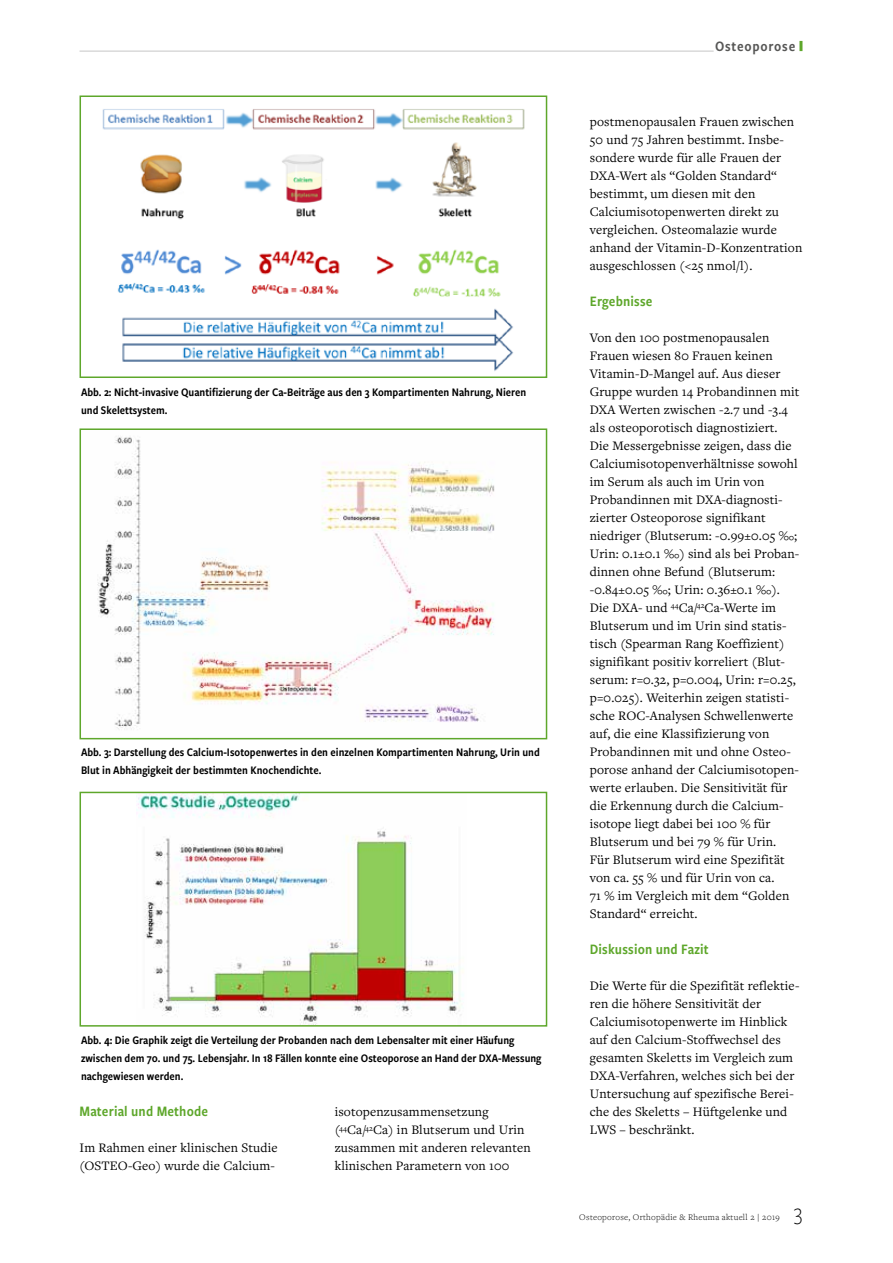
<style>
.page{position:relative;width:893px;height:1263px;background:#fff}
.page>*{position:absolute;margin:0;border:0;box-sizing:border-box;transform-origin:0 0}
.t1{font:300 24px "Freight Sans Cnd Pro";color:#000}
.t2{font:15px "Freight Sans Cnd Pro Semi";letter-spacing:.01em;color:#5ea72b}
.t3{font:15px "Freight Sans Cnd Pro Semi";letter-spacing:.05em;color:#575756}
.t4{font:13.5px/18px "Freight Text Pro";letter-spacing:.01em;color:#000}
.t5{font:12px/18px "Freight Sans Cnd Pro Semi";color:#000}
.t6{font:300 9px "Freight Text Pro";letter-spacing:.03em;color:#000}
</style>
<div class="page">
<hr style="left:80px;top:51px;width:634px;height:1px;background:#c6c6c6">
<img style="left:102px;top:109px;width:423px;height:262px">
<div style="left:80px;top:95px;width:467px;height:283px;border:2px solid #5ea72b"></div>
<img style="left:97px;top:437px;width:398px;height:293px">
<div style="left:80px;top:428px;width:467px;height:311px;border:2px solid #5ea72b"></div>
<svg style="left:799px;top:41px;width:3px;height:10px"></svg>
<img style="left:136px;top:795px;width:328px;height:228px">
<div style="left:80px;top:792px;width:467px;height:234px;border:2px solid #5ea72b"></div>
<p class="t5" style="left:81px;top:383px;width:447px">Abb. 2: Nicht-invasive Quantifizierung der Ca-Beiträge aus den 3 Kompartimenten Nahrung, Nieren und Skelettsystem.</p>
<p class="t5" style="left:81px;top:743px;width:460px">Abb. 3: Darstellung des Calcium-Isotopenwertes in den einzelnen Kompartimenten Nahrung, Urin und<br>Blut in Abhängigkeit der bestimmten Knochendichte.</p>
<p class="t5" style="left:81px;top:1031px;width:462px">Abb. 4: Die Graphik zeigt die Verteilung der Probanden nach dem Lebensalter mit einer Häufung zwischen dem 70. und 75. Lebensjahr. In 18 Fällen konnte eine Osteoporose an Hand der DXA-Messung nachgewiesen werden.</p>
<p class="t2" style="left:80px;top:1101px;width:130px">Material und Methode</p>
<p class="t4" style="left:80px;top:1138px;width:200px">Im Rahmen einer klinischen Studie (OSTEO-Geo) wurde die Calcium-</p>
<p class="t4" style="left:335px;top:1102px;width:198px">isotopenzusammensetzung (<sup>44</sup>Ca/<sup>42</sup>Ca) in Blutserum und Urin zusammen mit anderen relevanten klinischen Parametern von 100</p>
<p class="t3" style="left:715px;top:36px;width:82px">Osteoporose</p>
<p class="t4" style="left:590px;top:112px;width:214px">postmenopausalen Frauen zwischen 50 und 75 Jahren bestimmt. Insbe&shy;sondere wurde für alle Frauen der DXA-Wert als “Golden Standard“ bestimmt, um diesen mit den Calciumisotopenwerten direkt zu vergleichen. Osteomalazie wurde anhand der Vitamin-D-Konzentration ausgeschlossen (&lt;25 nmol/l).</p>
<p class="t2" style="left:590px;top:291px;width:64px">Ergebnisse</p>
<p class="t4" style="left:590px;top:328px;width:211px">Von den 100 postmenopausalen Frauen wiesen 80 Frauen keinen Vitamin-D-Mangel auf. Aus dieser Gruppe wurden 14 Probandinnen mit DXA Werten zwischen -2.7 und -3.4 als osteoporotisch diagnostiziert.<br>Die Messergebnisse zeigen, dass die Calciumisotopenverhältnisse sowohl im Serum als auch im Urin von Probandinnen mit DXA-diagnosti&shy;zierter Osteoporose signifikant niedriger (Blutserum: -0.99±0.05 ‰; Urin: 0.1±0.1 ‰) sind als bei Proban&shy;dinnen ohne Befund (Blutserum: -0.84±0.05 ‰; Urin: 0.36±0.1 ‰).<br>Die DXA- und <sup>44</sup>Ca/<sup>42</sup>Ca-Werte im Blutserum und im Urin sind statis&shy;tisch (Spearman Rang Koeffizient) signifikant positiv korreliert (Blut&shy;serum: r=0.32, p=0.004, Urin: r=0.25, p=0.025). Weiterhin zeigen statisti&shy;sche ROC-Analysen Schwellenwerte auf, die eine Klassifizierung von Probandinnen mit und ohne Osteo&shy;porose anhand der Calciumisotopen&shy;werte erlauben. Die Sensitivität für die Erkennung durch die Calcium&shy;isotope liegt dabei bei 100 % für Blutserum und bei 79 % für Urin.<br>Für Blutserum wird eine Spezifität von ca. 55 % und für Urin von ca.<br>71 % im Vergleich mit dem “Golden Standard“ erreicht.</p>
<p class="t2" style="left:590px;top:939px;width:120px">Diskussion und Fazit</p>
<p class="t4" style="left:590px;top:976px;width:211px">Die Werte für die Spezifität reflektie&shy;ren die höhere Sensitivität der Calciumisotopenwerte im Hinblick auf den Calcium-Stoffwechsel des gesamten Skeletts im Vergleich zum DXA-Verfahren, welches sich bei der Untersuchung auf spezifische Berei&shy;che des Skeletts – Hüftgelenke und LWS – beschränkt.</p>
<p class="t6" style="left:579px;top:1211px;width:202px">Osteoporose, Orthopädie &amp; Rheuma aktuell 2 | 2019</p>
<h1 class="t1" style="left:794px;top:1196px;width:10px">3</h1>
</div>
